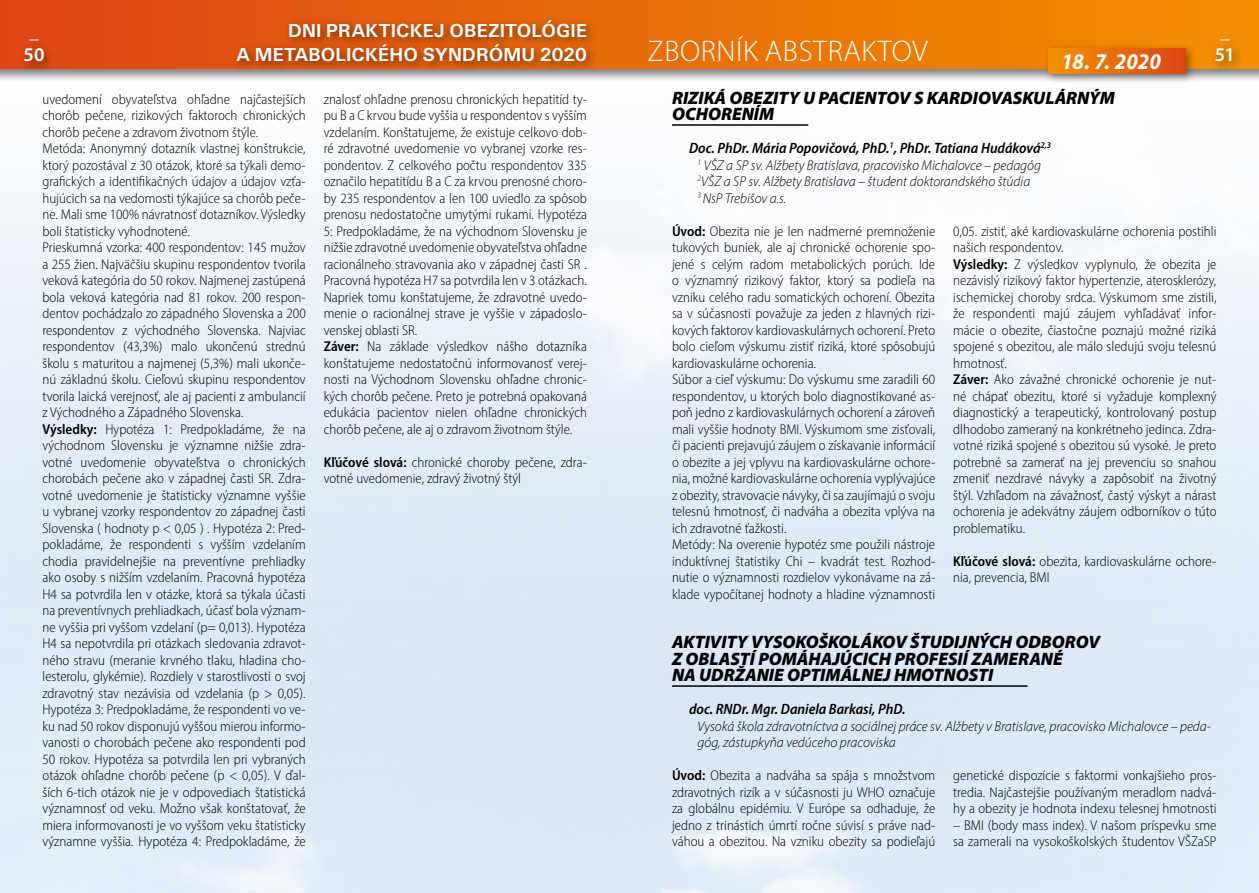
<style>
.page{position:relative;width:1259px;height:893px;background:#fff}
.page>*{position:absolute;margin:0;border:0;box-sizing:border-box;transform-origin:0 0}
.t1{font:300 30px "Myriad Pro";letter-spacing:.02em;color:#fff}
.t2{font:italic 700 semi-condensed 22.5px "Myriad Pro";color:#fff}
.t3{font:700 19.5px/23.4px "U001 DOT";letter-spacing:.04em;color:#fff;text-align:right}
.t4{font:600 19.5px/23.4px "Myriad Pro";color:#fff}
.t5{font:italic 900 18px/16.5px "Myriad Pro";color:#000}
.t6{font:italic 600 semi-condensed 15px "Myriad Pro";color:#000}
.t7{font:300 semi-condensed 14.25px/16.5px "Myriad Pro";color:#000}
.t8{font:italic 300 14.25px/16.5px "Myriad Pro";color:#000}
.s1{font-weight:600}
</style>
<div class="page">
<div style="left:0;top:0;width:1259px;height:82px;background:#000;opacity:.5"></div>
<div style="left:0;top:0;width:1259px;height:68px;background:linear-gradient(to right,#de4615,#f29000)"></div>
<div style="left:231px;top:15px;width:367px;height:56px;background:#000;opacity:.5"></div>
<div style="left:20px;top:34px;width:35px;height:38px;background:#000;opacity:.5"></div>
<div style="left:1210px;top:34px;width:33px;height:38px;background:#000;opacity:.5"></div>
<hr style="left:672px;top:124px;width:136px;height:2px;background:#000">
<hr style="left:672px;top:685px;width:355px;height:2px;background:#000">
<div style="left:1043px;top:42px;width:154px;height:43px;background:#000;opacity:.4"></div>
<div style="left:1049px;top:48px;width:136px;height:26px;background:linear-gradient(to right,#f39100,#de4715)"></div>
<h3 class="t3" style="left:236px;top:19px;width:352px">DNI PRAKTICKEJ OBEZITOLÓGIE<br>A METABOLICKÉHO SYNDRÓMU 2020</h3>
<h1 class="t1" style="left:647px;top:33px;width:282px">ZBORNÍK ABSTRAKTOV</h1>
<h3 class="t4" style="left:23px;top:19px;width:23px">_<br>50</h3>
<h3 class="t4" style="left:1220px;top:19px;width:11px">_</h3>
<h3 class="t4" style="left:1214px;top:42px;width:22px">51</h3>
<h2 class="t2" style="left:1061px;top:47px;width:101px">18. 7. 2020</h2>
<p class="t7" style="left:43px;top:90px;width:265px">uvedomení obyvateľstva ohľadne najčastejších chorôb pečene, rizikových faktoroch chronických chorôb pečene a zdravom životnom štýle.<br>Metóda: Anonymný dotazník vlastnej konštrukcie, ktorý pozostával z 30 otázok, ktoré sa týkali demo&shy;grafických a identifikačných údajov a údajov vzťa&shy;hujúcich sa na vedomosti týkajúce sa chorôb peče&shy;ne. Mali sme 100% návratnosť dotazníkov. Výsledky boli štatisticky vyhodnotené.<br>Prieskumná vzorka: 400 respondentov: 145 mužov a 255 žien. Najväčšiu skupinu respondentov tvorila veková kategória do 50 rokov. Najmenej zastúpená bola veková kategória nad 81 rokov. 200 respon&shy;dentov pochádzalo zo západného Slovenska a 200 respondentov z východného Slovenska. Najviac respondentov (43,3%) malo ukončenú strednú školu s maturitou a najmenej (5,3%) mali ukonče&shy;nú základnú školu. Cieľovú skupinu respondentov tvorila laická verejnosť, ale aj pacienti z ambulancií z Východného a Západného Slovenska.<br><span class="s1">Výsledky:</span> Hypotéza 1: Predpokladáme, že na východnom Slovensku je významne nižšie zdra&shy;votné uvedomenie obyvateľstva o chronických chorobách pečene ako v západnej časti SR. Zdra&shy;votné uvedomenie je štatisticky významne vyššie u vybranej vzorky respondentov zo západnej časti Slovenska ( hodnoty p &lt; 0,05 ) . Hypotéza 2: Pred&shy;pokladáme, že respondenti s vyšším vzdelaním chodia pravidelnejšie na preventívne prehliadky ako osoby s nižším vzdelaním. Pracovná hypotéza H4 sa potvrdila len v otázke, ktorá sa týkala účasti na preventívnych prehliadkach, účasť bola význam&shy;ne vyššia pri vyššom vzdelaní (p= 0,013). Hypotéza H4 sa nepotvrdila pri otázkach sledovania zdravot&shy;ného stravu (meranie krvného tlaku, hladina cho&shy;lesterolu, glykémie). Rozdiely v starostlivosti o svoj zdravotný stav nezávisia od vzdelania (p &gt; 0,05).<br>Hypotéza 3: Predpokladáme, že respondenti vo ve&shy;ku nad 50 rokov disponujú vyššou mierou informo&shy;vanosti o chorobách pečene ako respondenti pod 50 rokov. Hypotéza sa potvrdila len pri vybraných otázok ohľadne chorôb pečene (p &lt; 0,05). V ďal&shy;ších 6-tich otázok nie je v odpovediach štatistická významnosť od veku. Možno však konštatovať, že miera informovanosti je vo vyššom veku štatisticky významne vyššia. Hypotéza 4: Predpokladáme, že</p>
<p class="t7" style="left:324px;top:90px;width:265px">znalosť ohľadne prenosu chronických hepatitíd ty&shy;pu B a C krvou bude vyššia u respondentov s vyšším vzdelaním. Konštatujeme, že existuje celkovo dob&shy;ré zdravotné uvedomenie vo vybranej vzorke res&shy;pondentov. Z celkového počtu respondentov 335 označilo hepatitídu B a C za krvou prenosné choro&shy;by 235 respondentov a len 100 uviedlo za spôsob prenosu nedostatočne umytými rukami. Hypotéza 5: Predpokladáme, že na východnom Slovensku je nižšie zdravotné uvedomenie obyvateľstva ohľadne racionálneho stravovania ako v západnej časti SR .<br>Pracovná hypotéza H7 sa potvrdila len v 3 otázkach.<br>Napriek tomu konštatujeme, že zdravotné uvedo&shy;menie o racionálnej strave je vyššie v západoslo&shy;venskej oblasti SR.<br><span class="s1">Záver:</span> Na základe výsledkov nášho dotazníka konštatujeme nedostatočnú informovanosť verej&shy;nosti na Východnom Slovensku ohľadne chronic&shy;kých chorôb pečene. Preto je potrebná opakovaná edukácia pacientov nielen ohľadne chronických chorôb pečene, ale aj o zdravom životnom štýle.</p>
<p class="t7" style="left:324px;top:454px;width:265px"><span class="s1">Kľúčové slová:</span> chronické choroby pečene, zdra&shy;votné uvedomenie, zdravý životný štýl</p>
<p class="t5" style="left:672px;top:88px;width:444px">RIZIKÁ OBEZITY U PACIENTOV S KARDIOVASKULÁRNÝM<br>OCHORENÍM</p>
<p class="t6" style="left:689px;top:139px;width:363px">Doc. PhDr. Mária Popovičová, PhD.<sup>1</sup>, PhDr. Tatiana Hudáková<sup>2,3</sup></p>
<p class="t8" style="left:697px;top:156px;width:345px"><sup>1</sup> VŠZ a SP sv. Alžbety Bratislava, pracovisko Michalovce – pedagóg<br><sup>2</sup>VŠZ a SP sv. Alžbety Bratislava – študent doktorandského štúdia<br><sup>3</sup> NsP Trebišov a.s.</p>
<p class="t7" style="left:672px;top:222px;width:265px"><span class="s1">Úvod:</span> Obezita nie je len nadmerné premnoženie tukových buniek, ale aj chronické ochorenie spo&shy;jené s celým radom metabolických porúch. Ide o významný rizikový faktor, ktorý sa podieľa na vzniku celého radu somatických ochorení. Obezita sa v súčasnosti považuje za jeden z hlavných rizi&shy;kových faktorov kardiovaskulárnych ochorení. Preto bolo cieľom výskumu zistiť riziká, ktoré spôsobujú kardiovaskulárne ochorenia.<br>Súbor a cieľ výskumu: Do výskumu sme zaradili 60 respondentov, u ktorých bolo diagnostikované as&shy;poň jedno z kardiovaskulárnych ochorení a zároveň mali vyššie hodnoty BMI. Výskumom sme zisťovali, či pacienti prejavujú záujem o získavanie informácií o obezite a jej vplyvu na kardiovaskulárne ochore&shy;nia, možné kardiovaskulárne ochorenia vyplývajúce z obezity, stravovacie návyky, či sa zaujímajú o svoju telesnú hmotnosť, či nadváha a obezita vplýva na ich zdravotné ťažkosti.<br>Metódy: Na overenie hypotéz sme použili nástroje induktívnej štatistiky Chi – kvadrát test. Rozhod&shy;nutie o významnosti rozdielov vykonávame na zá&shy;klade vypočítanej hodnoty a hladine významnosti</p>
<p class="t7" style="left:953px;top:222px;width:265px">0,05. zistiť, aké kardiovaskulárne ochorenia postihli našich respondentov.<br><span class="s1">Výsledky:</span> Z výsledkov vyplynulo, že obezita je nezávislý rizikový faktor hypertenzie, aterosklerózy, ischemickej choroby srdca. Výskumom sme zistili, že respondenti majú záujem vyhľadávať infor&shy;mácie o obezite, čiastočne poznajú možné riziká spojené s obezitou, ale málo sledujú svoju telesnú hmotnosť.<br><span class="s1">Záver:</span> Ako závažné chronické ochorenie je nut&shy;né chápať obezitu, ktoré si vyžaduje komplexný diagnostický a terapeutický, kontrolovaný postup dlhodobo zameraný na konkrétneho jedinca. Zdra&shy;votné riziká spojené s obezitou sú vysoké. Je preto potrebné sa zamerať na jej prevenciu so snahou zmeniť nezdravé návyky a zapôsobiť na životný štýl. Vzhľadom na závažnosť, častý výskyt a nárast ochorenia je adekvátny záujem odborníkov o túto problematiku.</p>
<p class="t7" style="left:953px;top:552px;width:265px"><span class="s1">Kľúčové slová:</span> obezita, kardiovaskulárne ochore&shy;nia, prevencia, BMI</p>
<p class="t5" style="left:672px;top:633px;width:429px">AKTIVITY VYSOKOŠKOLÁKOV ŠTUDIJNÝCH ODBOROV<br>Z OBLASTÍ POMÁHAJÚCICH PROFESIÍ ZAMERANÉ<br>NA UDRŽANIE OPTIMÁLNEJ HMOTNOSTI</p>
<p class="t6" style="left:689px;top:700px;width:218px">doc. RNDr. Mgr. Daniela Barkasi, PhD.</p>
<p class="t8" style="left:697px;top:717px;width:515px">Vysoká škola zdravotníctva a sociálnej práce sv. Alžbety v Bratislave, pracovisko Michalovce – peda&shy;góg, zástupkyňa vedúceho pracoviska</p>
<p class="t7" style="left:672px;top:767px;width:265px;text-align:justify"><span class="s1">Úvod:</span> Obezita a nadváha sa spája s množstvom zdravotných rizík a v súčasnosti ju WHO označuje za globálnu epidémiu. V Európe sa odhaduje, že jedno z trinástich úmrtí ročne súvisí s práve nad&shy;váhou a obezitou. Na vzniku obezity sa podieľajú</p>
<p class="t7" style="left:953px;top:767px;width:265px;text-align:justify">genetické dispozície s faktormi vonkajšieho pros&shy;tredia. Najčastejšie používaným meradlom nadvá&shy;hy a obezity je hodnota indexu telesnej hmotnosti</p>
<p class="t7" style="left:953px;top:816px;width:265px">– BMI (body mass index). V našom príspevku sme sa zamerali na vysokoškolských študentov VŠZaSP</p>
</div>
